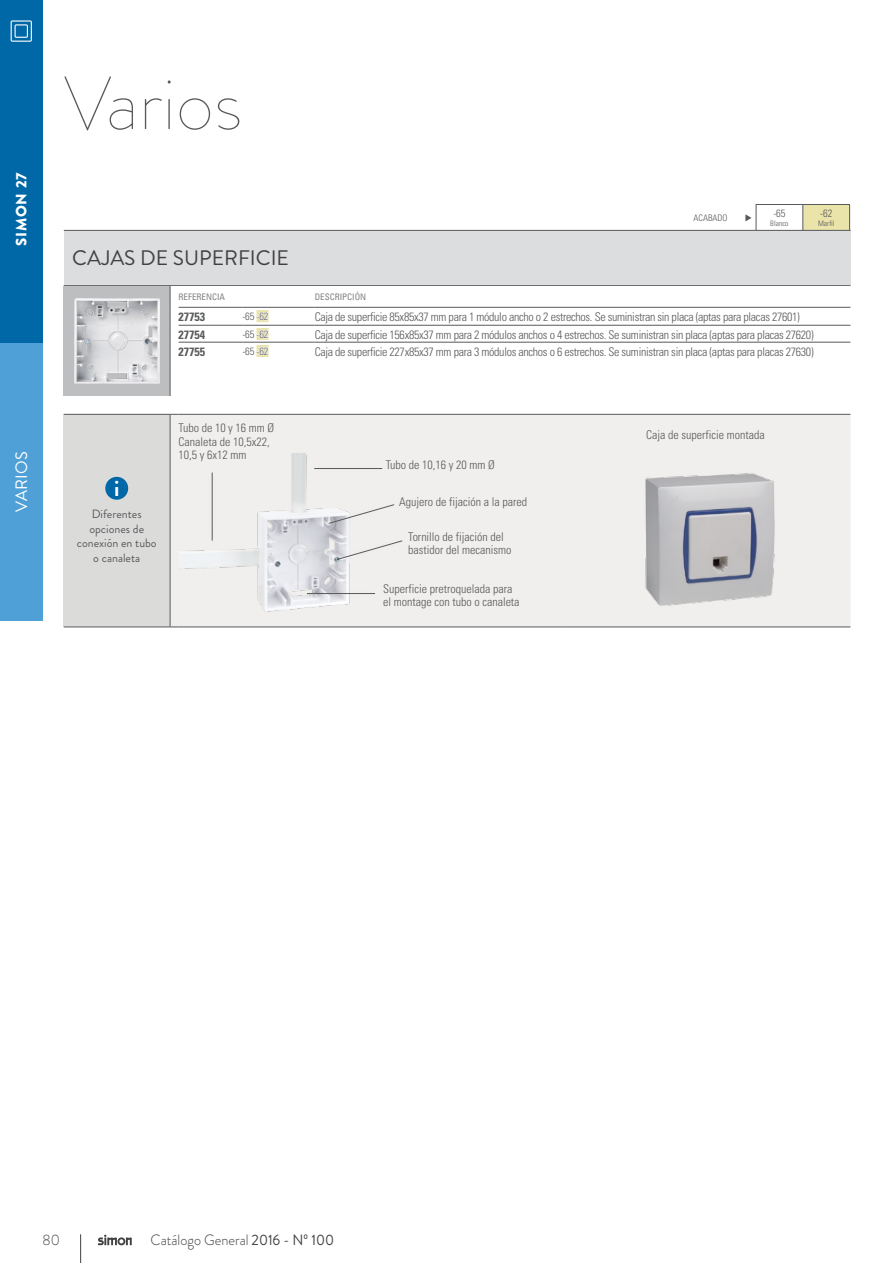
<style>
.page{position:relative;width:893px;height:1263px;background:#fff}
.page>*{position:absolute;margin:0;border:0;box-sizing:border-box;transform-origin:0 0}
.t1{font:100 75px "Brandon Grotesque";color:#58595b}
.t2{font:700 22.5px "Brandon Grotesque";color:#fff}
.t3{font:21px "Brandon Grotesque";color:#414042}
.t4{font:16.5px "Brandon Grotesque";letter-spacing:.02em;color:#fff}
.t5{font:300 15px "Brandon Grotesque";color:#414042;scale:.95 1}
.t6{font:900 15px "Brandon Grotesque";letter-spacing:.05em;color:#fff}
.t7{font:300 condensed 12px "Univers";letter-spacing:-.025em;color:#58595b}
.t8{font:300 condensed 12px/13.5px "Univers";color:#58595b}
.t9{font:12px/14.4px "Brandon Grotesque";color:#58595b;text-align:center}
.t10{font:700 condensed 12px "Univers";color:#58595b}
.t11{font:300 condensed 10.5px "Univers";letter-spacing:-.01em;color:#58595b}
.t12{font:condensed 9px "Univers";color:#808285}
.t13{font:300 condensed 9px "Univers";color:#58595b}
.t14{font:300 condensed 7.5px "Univers";color:#58595b}
.s1{font-weight:400}
</style>
<div class="page">
<div style="left:0;top:342px;width:43px;height:279px;background:#50a0d8"></div>
<div style="left:0;top:0;width:43px;height:342px;background:#0068a6"></div>
<svg style="left:11px;top:20px;width:21px;height:22px"></svg>
<svg style="left:98px;top:1235px;width:34px;height:10px"></svg>
<svg style="left:80px;top:1234px;width:1px;height:29px"></svg>
<div style="left:803px;top:204px;width:47px;height:26px;background:#eae3aa"></div>
<hr style="left:756px;top:204px;width:47px;height:1px;background:#58595b">
<hr style="left:803px;top:204px;width:47px;height:1px;background:#58595b">
<svg style="left:802px;top:205px;width:1px;height:25px"></svg>
<svg style="left:849px;top:205px;width:1px;height:25px"></svg>
<svg style="left:745px;top:205px;width:12px;height:25px"></svg>
<div style="left:64px;top:230px;width:786px;height:56px;background:#dcddde"></div>
<hr style="left:64px;top:230px;width:786px;height:1px;background:#58595b">
<hr style="left:64px;top:285px;width:786px;height:1px;background:#58595b">
<svg style="left:64px;top:286px;width:786px;height:128px"></svg>
<svg style="left:170px;top:286px;width:1px;height:110px"></svg>
<hr style="left:179px;top:307px;width:63px;height:1px;background:#58595b">
<hr style="left:242px;top:307px;width:73px;height:1px;background:#58595b">
<hr style="left:315px;top:307px;width:535px;height:1px;background:#58595b">
<hr style="left:179px;top:325px;width:63px;height:1px;background:#58595b">
<hr style="left:242px;top:325px;width:73px;height:1px;background:#58595b">
<hr style="left:315px;top:325px;width:535px;height:1px;background:#58595b">
<hr style="left:179px;top:342px;width:63px;height:1px;background:#58595b">
<hr style="left:242px;top:342px;width:73px;height:1px;background:#58595b">
<hr style="left:315px;top:342px;width:535px;height:1px;background:#58595b">
<img style="left:74px;top:299px;width:85px;height:84px">
<div style="left:242px;top:310px;width:15px;height:12px;background:#fff"></div>
<div style="left:257px;top:310px;width:12px;height:12px;background:#eae3aa"></div>
<svg style="left:256px;top:312px;width:13px;height:9px"></svg>
<div style="left:242px;top:328px;width:15px;height:12px;background:#fff"></div>
<div style="left:257px;top:328px;width:12px;height:12px;background:#eae3aa"></div>
<svg style="left:256px;top:330px;width:13px;height:9px"></svg>
<div style="left:242px;top:345px;width:15px;height:12px;background:#fff"></div>
<svg style="left:257px;top:345px;width:12px;height:12px"></svg>
<svg style="left:256px;top:347px;width:13px;height:9px"></svg>
<div style="left:64px;top:414px;width:106px;height:213px;background:#dbdcda"></div>
<div style="left:171px;top:415px;width:679px;height:211px;background:#f1efed"></div>
<hr style="left:562px;top:414px;width:288px;height:1px;background:#58595b">
<hr style="left:179px;top:414px;width:383px;height:1px;background:#58595b">
<svg style="left:64px;top:626px;width:786px;height:2px"></svg>
<hr style="left:64px;top:414px;width:106px;height:1px;background:#58595b">
<hr style="left:170px;top:415px;width:1px;height:211px;background:#58595b">
<hr style="left:64px;top:626px;width:106px;height:1px;background:#58595b">
<div style="left:105px;top:477px;width:23px;height:23px;background:#0068a6;border-radius:50%"></div>
<img style="left:180px;top:454px;width:178px;height:162px">
<div style="left:203px;top:466px;width:18px;height:81px;background:#f1efed"></div>
<hr style="left:212px;top:473px;width:1px;height:68px;background:#58595b">
<div style="left:307px;top:459px;width:82px;height:19px;background:#f1efed"></div>
<hr style="left:314px;top:468px;width:68px;height:1px;background:#58595b">
<div style="left:322px;top:497px;width:79px;height:35px;background:#000;opacity:.15"></div>
<svg style="left:328px;top:504px;width:67px;height:20px"></svg>
<div style="left:330px;top:533px;width:79px;height:35px;background:#000;opacity:.15"></div>
<svg style="left:336px;top:540px;width:67px;height:20px"></svg>
<div style="left:300px;top:584px;width:82px;height:19px;background:#000;opacity:.15"></div>
<hr style="left:307px;top:593px;width:68px;height:1px;background:#58595b">
<img style="left:630px;top:463px;width:151px;height:149px">
<p class="t6" style="left:11px;top:246px;width:75px;rotate:-90deg">SIMON 27</p>
<h3 class="t4" style="left:10px;top:512px;width:62px;rotate:-90deg">VARIOS</h3>
<h1 class="t1" style="left:64px;top:52px;width:180px">Varios</h1>
<p class="t13" style="left:693px;top:212px;width:36px">ACABADO</p>
<p class="t11" style="left:773px;top:207px;width:14px">-65</p>
<p class="t14" style="left:770px;top:219px;width:20px">Blanco</p>
<p class="t11" style="left:820px;top:207px;width:14px">-62</p>
<p class="t14" style="left:818px;top:219px;width:18px">Marfil</p>
<h3 class="t3" style="left:72px;top:244px;width:218px">CAJAS DE SUPERFICIE</h3>
<p class="t12" style="left:179px;top:291px;width:48px">REFERENCIA</p>
<p class="t12" style="left:315px;top:291px;width:53px">DESCRIPCIÓN</p>
<p class="t10" style="left:179px;top:309px;width:28px">27753</p>
<p class="t11" style="left:242px;top:310px;width:28px">-65 -62</p>
<p class="t7" style="left:315px;top:310px;width:487px">Caja de superficie 85x85x37 mm para 1 módulo ancho o 2 estrechos. Se suministran sin placa (aptas para placas 27601)</p>
<p class="t10" style="left:179px;top:327px;width:28px">27754</p>
<p class="t11" style="left:242px;top:328px;width:28px">-65 -62</p>
<p class="t7" style="left:315px;top:328px;width:500px">Caja de superficie 156x85x37 mm para 2 módulos anchos o 4 estrechos. Se suministran sin placa (aptas para placas 27620)</p>
<p class="t10" style="left:179px;top:344px;width:28px">27755</p>
<p class="t11" style="left:242px;top:345px;width:28px">-65 -62</p>
<p class="t7" style="left:315px;top:344px;width:500px">Caja de superficie 227x85x37 mm para 3 módulos anchos o 6 estrechos. Se suministran sin placa (aptas para placas 27630)</p>
<h2 class="t2" style="left:114px;top:472px;width:7px">i</h2>
<p class="t9" style="left:77px;top:507px;width:82px">Diferentes opciones de conexión en tubo o canaleta</p>
<p class="t8" style="left:179px;top:421px;width:97px">Tubo de 10 y 16 mm Ø<br>Canaleta de 10,5x22,<br>10,5 y 6x12 mm</p>
<p class="t8" style="left:386px;top:458px;width:111px">Tubo de 10,16 y 20 mm Ø</p>
<p class="t8" style="left:399px;top:495px;width:129px">Agujero de fijación a la pared</p>
<p class="t8" style="left:408px;top:530px;width:105px">Tornillo de fijación del bastidor del mecanismo</p>
<p class="t8" style="left:383px;top:582px;width:138px">Superficie pretroquelada para el montage con tubo o canaleta</p>
<p class="t8" style="left:646px;top:428px;width:120px">Caja de superficie montada</p>
<p class="t5" style="left:43px;top:1229px;width:20px">80</p>
<p class="t5" style="left:151px;top:1229px;width:195px">Catálogo General <span class="s1">2016 - Nº 100</span></p>
</div>
